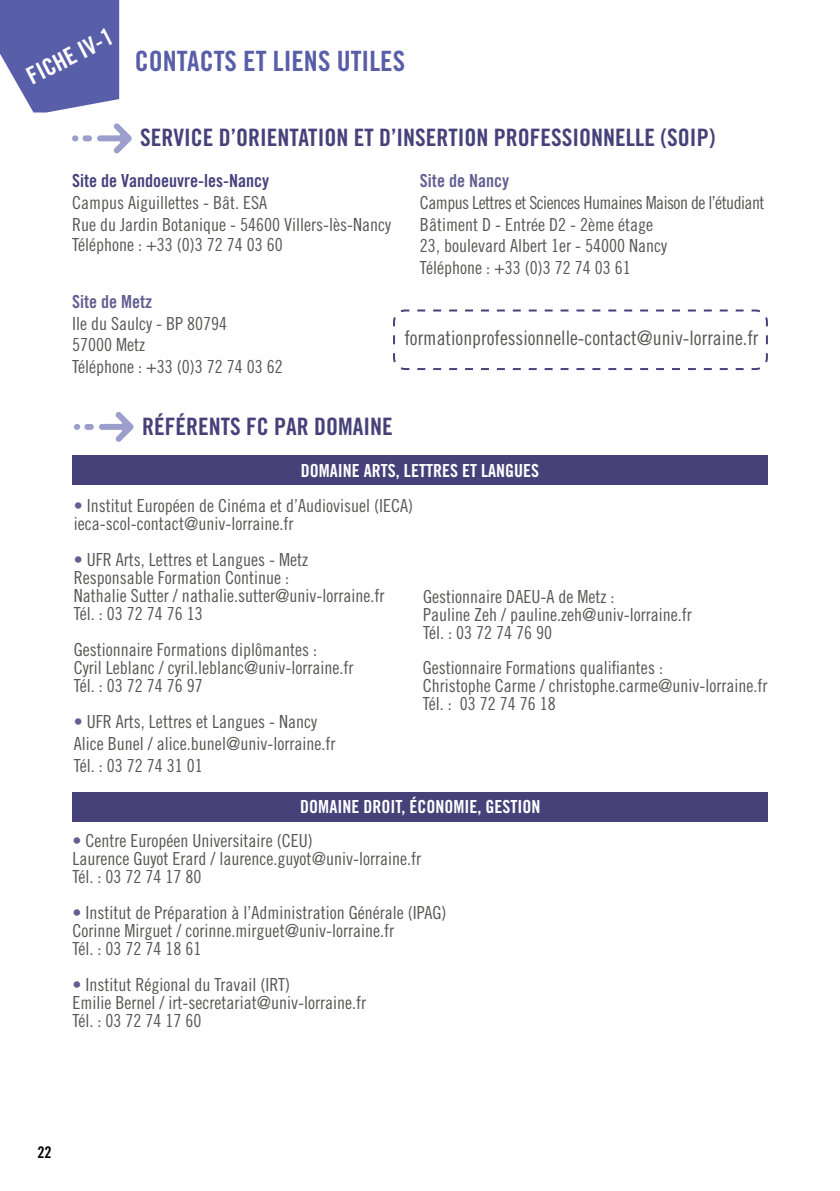
<style>
.page{position:relative;width:840px;height:1191px;background:#fff}
.page>*{position:absolute;margin:0;border:0;box-sizing:border-box;transform-origin:0 0}
.t1{font:28px "Trade Gothic LT Std Bd Cn 20";color:#595ea8}
.t2{font:24px "Trade Gothic LT Std Bd Cn 20";color:#47417a}
.t3{font:24px "Trade Gothic LT Std Bd Cn 20";color:#fff}
.t4{font:20px "Trade Gothic LT Std Cn 18";color:#575756}
.t5{font:18px/18px "Trade Gothic LT Std Cn 18";color:#575756}
.t6{font:18px "Trade Gothic LT Std Bd Cn 20";color:#fff}
.t7{font:18px "Trade Gothic LT Std Bd Cn 20";color:#47417a}
.t8{font:18px "Trade Gothic LT Std Bd Cn 20";color:#655e91}
.t9{font:16px "Trade Gothic LT Std Bd Cn 20";color:#000}
.s1{color:#655e91}
</style>
<div class="page">
<svg style="left:0;top:0;width:119px;height:113px;background:#6b70b1"></svg>
<svg style="left:97px;top:123px;width:35px;height:31px"></svg>
<div style="left:82px;top:135px;width:10px;height:6px;background:#9c9fcb;border-radius:3px"></div>
<svg style="left:72px;top:135px;width:6px;height:6px"></svg>
<svg style="left:99px;top:412px;width:35px;height:30px"></svg>
<div style="left:84px;top:424px;width:10px;height:6px;background:#9c9fcb;border-radius:3px"></div>
<svg style="left:74px;top:424px;width:6px;height:6px"></svg>
<svg style="left:393px;top:309px;width:375px;height:62px"></svg>
<div style="left:72px;top:455px;width:695px;height:30px;background:#47417a"></div>
<div style="left:72px;top:791px;width:695px;height:30px;background:#47417a"></div>
<h2 class="t3" style="left:22px;top:64px;width:95px;rotate:-27deg">FICHE IV-1</h2>
<h1 class="t1" style="left:135px;top:44px;width:272px">CONTACTS ET LIENS UTILES</h1>
<h2 class="t2" style="left:140px;top:123px;width:576px">SERVICE D’ORIENTATION ET D’INSERTION PROFESSIONNELLE (SOIP)</h2>
<p class="t7" style="left:72px;top:170px;width:198px">Site de Vandoeuvre-les-Nancy</p>
<p class="t5" style="left:72px;top:192px;width:320px;line-height:21.2px">Campus Aiguillettes - Bât. ESA<br>Rue du Jardin Botanique - 54600 Villers-lès-Nancy<br>Téléphone : +33 (0)3 72 74 03 60</p>
<p class="t8" style="left:72px;top:290px;width:81px">Site de Metz</p>
<p class="t5" style="left:72px;top:312px;width:212px;line-height:21.6px">Ile du Saulcy - BP 80794<br>57000 Metz<br>Téléphone : +33 (0)3 72 74 03 62</p>
<p class="t8" style="left:420px;top:170px;width:90px">Site de Nancy</p>
<p class="t5" style="left:420px;top:192px;width:346px;line-height:21.6px">Campus Lettres et Sciences Humaines Maison de l’étudiant Bâtiment D - Entrée D2 - 2ème étage<br>23, boulevard Albert 1er - 54000 Nancy<br>Téléphone : +33 (0)3 72 74 03 61</p>
<p class="t4" style="left:404px;top:326px;width:355px">formationprofessionnelle-contact@univ-lorraine.fr</p>
<h2 class="t2" style="left:142px;top:412px;width:252px">RÉFÉRENTS FC PAR DOMAINE</h2>
<p class="t6" style="left:301px;top:459px;width:239px">DOMAINE ARTS, LETTRES ET LANGUES</p>
<p class="t5" style="left:74px;top:497px;width:340px"><span class="s1">•</span> Institut Européen de Cinéma et d’Audiovisuel (IECA) ieca-scol-contact@univ-lorraine.fr</p>
<p class="t5" style="left:74px;top:551px;width:312px"><span class="s1">•</span> UFR Arts, Lettres et Langues - Metz Responsable Formation Continue :<br>Nathalie Sutter / nathalie.sutter@univ-lorraine.fr Tél. : 03 72 74 76 13</p>
<p class="t5" style="left:74px;top:641px;width:281px">Gestionnaire Formations diplômantes :<br>Cyril Leblanc / cyril.leblanc@univ-lorraine.fr<br>Tél. : 03 72 74 76 97</p>
<p class="t5" style="left:74px;top:711px;width:263px;line-height:21.6px"><span class="s1">•</span> UFR Arts, Lettres et Langues - Nancy<br>Alice Bunel / alice.bunel@univ-lorraine.fr<br>Tél. : 03 72 74 31 01</p>
<p class="t6" style="left:300px;top:796px;width:241px">DOMAINE DROIT, ÉCONOMIE, GESTION</p>
<p class="t5" style="left:72px;top:831px;width:350px"><span class="s1">•</span> Centre Européen Universitaire (CEU)<br>Laurence Guyot Erard / laurence.guyot@univ-lorraine.fr<br>Tél. : 03 72 74 17 80</p>
<p class="t5" style="left:72px;top:903px;width:375px"><span class="s1">•</span> Institut de Préparation à l’Administration Générale (IPAG)<br>Corinne Mirguet / corinne.mirguet@univ-lorraine.fr<br>Tél. : 03 72 74 18 61</p>
<p class="t5" style="left:72px;top:975px;width:295px"><span class="s1">•</span> Institut Régional du Travail (IRT)<br>Emilie Bernel / irt-secretariat@univ-lorraine.fr<br>Tél. : 03 72 74 17 60</p>
<p class="t5" style="left:423px;top:587px;width:270px">Gestionnaire DAEU-A de Metz :<br>Pauline Zeh / pauline.zeh@univ-lorraine.fr<br>Tél. : 03 72 74 76 90</p>
<p class="t5" style="left:422px;top:658px;width:346px">Gestionnaire Formations qualifiantes :<br>Christophe Carme / christophe.carme@univ-lorraine.fr<br>Tél. : 03 72 74 76 18</p>
<p class="t9" style="left:37px;top:1142px;width:16px">22</p>
</div>
